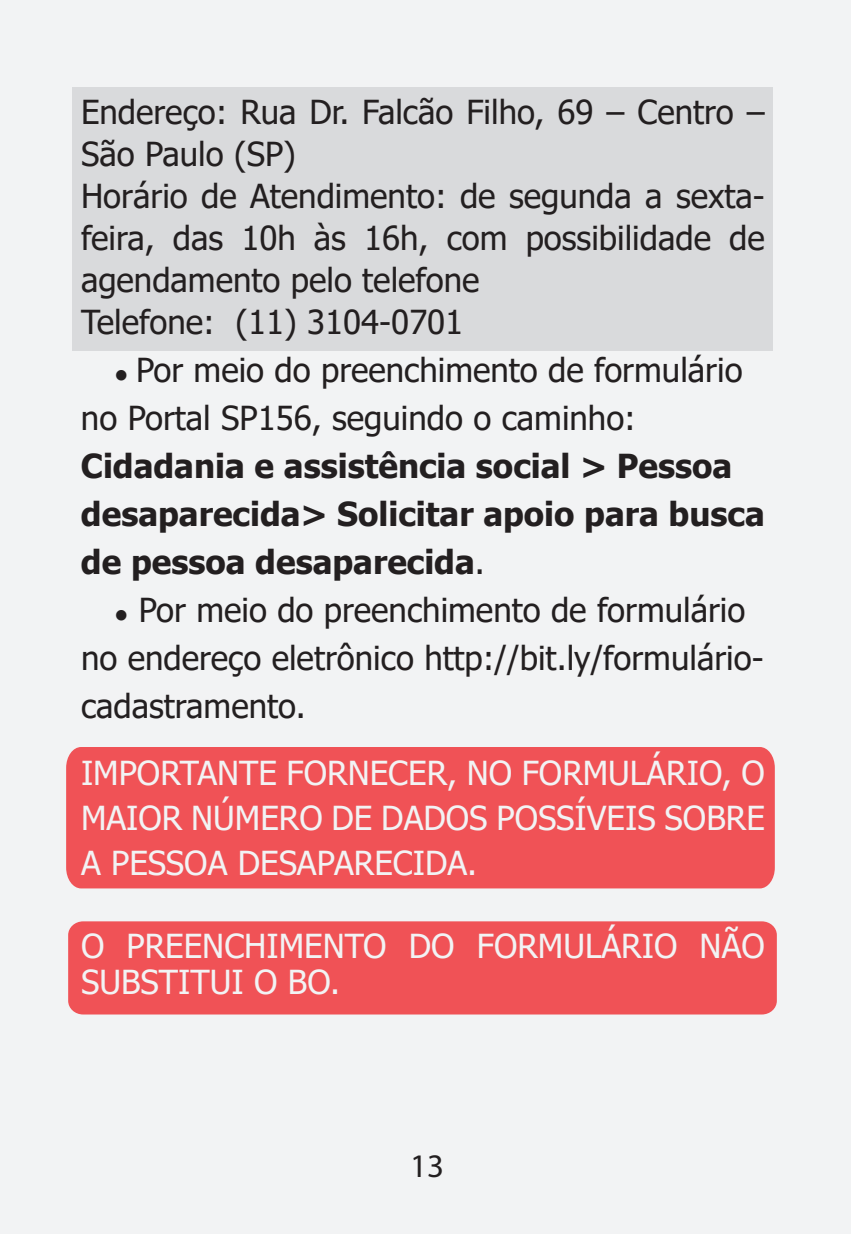
<style>
.page{position:relative;width:851px;height:1234px;background:#fff}
.page>*{position:absolute;margin:0;border:0;box-sizing:border-box;transform-origin:0 0}
.t1{font:33px/42px "Tahoma";color:#231f20}
.t2{font:33px/45px "Tahoma";color:#f2f3f4;text-align:justify}
.t3{font:700 33px/48px "Tahoma";color:#231f20}
.t4{font:33px "Myriad Pro";color:#231f20}
.s1{font-size:24px}
.s2{font-weight:400}
</style>
<div class="page">
<div style="left:0;top:0;width:850px;height:1233px;background:#f2f3f4"></div>
<div style="left:66px;top:747px;width:708px;height:141px;background:#f05256"></div>
<div style="left:72px;top:88px;width:700px;height:263px;background:#d9dadc"></div>
<div style="left:68px;top:921px;width:708px;height:93px;background:#f05256;border-radius:14px"></div>
<p class="t1" style="left:81px;top:93px;width:685px">Endereço: Rua Dr. Falcão Filho, 69 – Centro –<br>São Paulo (SP)<br>Horário de Atendimento: de segunda a sexta&shy;feira, das 10h às 16h, com possibilidade de agendamento pelo telefone<br>Telefone: (11) 3104-0701</p>
<p class="t1" style="left:81px;top:348px;width:663px;line-height:48px;text-indent:33px"><span class="s1">●</span> Por meio do preenchimento de formulário no Portal SP156, seguindo o caminho:</p>
<p class="t3" style="left:81px;top:443px;width:685px">Cidadania e assistência social &gt; Pessoa desaparecida&gt; Solicitar apoio para busca de pessoa desaparecida<span class="s2">.</span></p>
<p class="t1" style="left:81px;top:588px;width:684px;line-height:48px;text-indent:33px"><span class="s1">●</span> Por meio do preenchimento de formulário no endereço eletrônico http://bit.ly/formulário&shy;cadastramento.</p>
<p class="t2" style="left:81px;top:751px;width:685px">IMPORTANTE FORNECER, NO FORMULÁRIO, O MAIOR NÚMERO DE DADOS POSSÍVEIS SOBRE A PESSOA DESAPARECIDA.</p>
<p class="t2" style="left:81px;top:929px;width:685px;line-height:36px">O PREENCHIMENTO DO FORMULÁRIO NÃO<br>SUBSTITUI O BO.</p>
<p class="t4" style="left:410px;top:1144px;width:35px">13</p>
</div>
